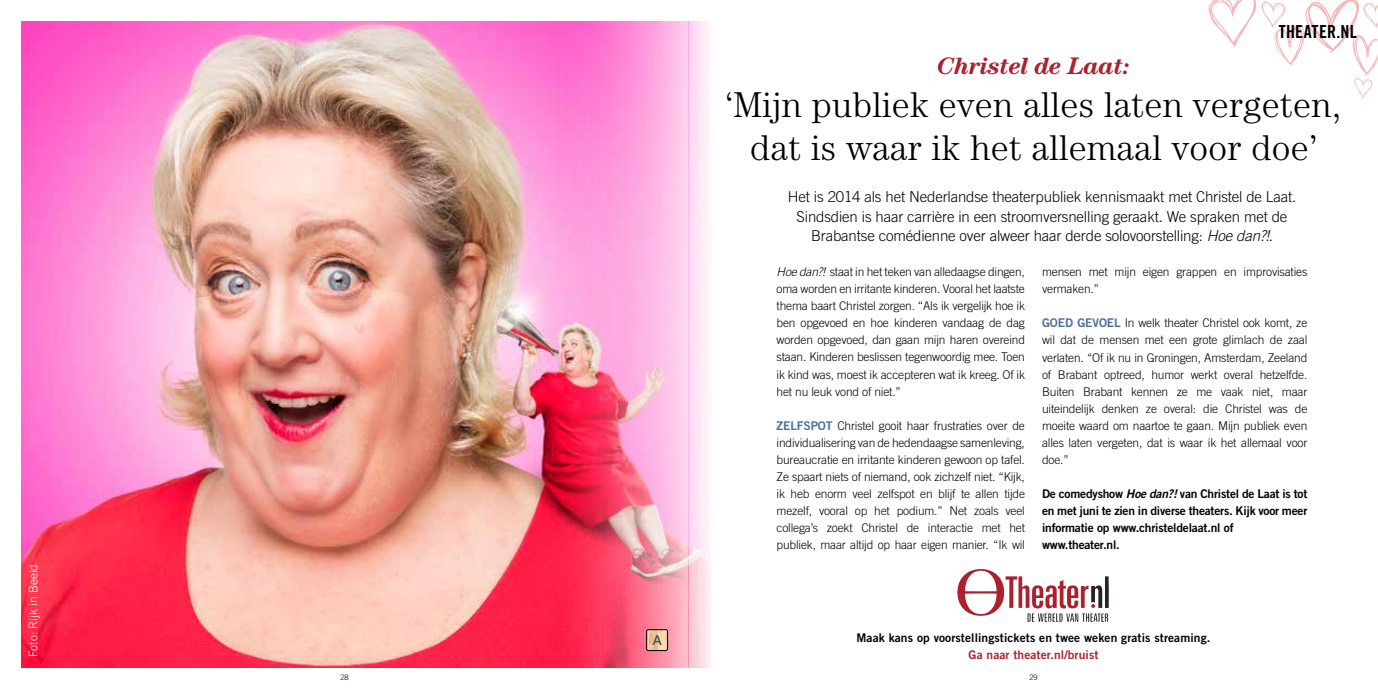
<style>
.page{position:relative;width:1378px;height:689px;background:#fff}
.page>*{position:absolute;margin:0;border:0;box-sizing:border-box;transform-origin:0 0}
.t1{font:300 36px/43.2px "Century Std";letter-spacing:.01em;color:#000;text-align:center}
.t2{font:italic 700 24px "Century Std";letter-spacing:-.02em;color:#ac212f}
.t3{font:18px "Trade Gothic LT Std Bd Cn 20";letter-spacing:.01em;color:#000}
.t4{font:300 15px/19.5px "Trade Gothic LT Std";letter-spacing:-.01em;color:#000;text-align:center}
.t5{font:300 12px/17px "Trade Gothic LT Std";letter-spacing:-.015em;color:#000;text-align:justify}
.t6{font:12px/17px "Trade Gothic LT Std Bd 2";letter-spacing:-.015em;color:#000}
.t7{font:12px "Trade Gothic LT Std Bd 2";letter-spacing:.01em;color:#000}
.t8{font:12px "Trade Gothic LT Std Bd 2";letter-spacing:.01em;color:#ac212f}
.t9{font:300 12px "Trade Gothic LT Std";color:#fff}
.t10{font:300 7.5px "Trade Gothic LT Std";color:#000}
.s1{font-style:italic}
.s2{font-family:"Trade Gothic LT Std Bd 2";font-weight:400;color:#506f9e}
.s3{font-family:"Trade Gothic LT Std Bd 2 Obl"}
</style>
<div class="page">
<img style="left:21px;top:21px;width:689px;height:647px">
<svg style="left:648px;top:631px;width:18px;height:18px"></svg>
<div style="left:646px;top:629px;width:22px;height:22px;border:1px solid #000;border-radius:2px"></div>
<svg style="left:1208px;top:0;width:170px;height:98px"></svg>
<svg style="left:957px;top:569px;width:152px;height:53px"></svg>
<p class="t9" style="left:26px;top:657px;width:95px;rotate:-90deg">Foto: Rijk in Beeld</p>
<h3 class="t3" style="left:1278px;top:21px;width:80px">THEATER.NL</h3>
<h2 class="t2" style="left:937px;top:52px;width:194px">Christel de Laat:</h2>
<h1 class="t1" style="left:726px;top:83px;width:617px">‘Mijn publiek even alles laten vergeten, dat is waar ik het allemaal voor doe’</h1>
<p class="t4" style="left:788px;top:187px;width:510px">Het is 2014 als het Nederlandse theaterpubliek kennismaakt met Christel de Laat.<br>Sindsdien is haar carrière in een stroomversnelling geraakt. We spraken met de<br>Brabantse comédienne over alweer haar derde solovoorstelling: <span class="s1">Hoe dan?!</span>.</p>
<p class="t5" style="left:776px;top:263px;width:250px"><span class="s1">Hoe dan?!</span> staat in het teken van alledaagse dingen, oma worden en irritante kinderen. Vooral het laatste thema baart Christel zorgen. “Als ik vergelijk hoe ik ben opgevoed en hoe kinderen vandaag de dag worden opgevoed, dan gaan mijn haren overeind staan. Kinderen beslissen tegenwoordig mee. Toen ik kind was, moest ik accepteren wat ik kreeg. Of ik het nu leuk vond of niet.”</p>
<p class="t5" style="left:776px;top:417px;width:250px"><span class="s2">ZELFSPOT</span> Christel gooit haar frustraties over de individualisering van de hedendaagse samenleving, bureaucratie en irritante kinderen gewoon op tafel.<br>Ze spaart niets of niemand, ook zichzelf niet. “Kijk, ik heb enorm veel zelfspot en blijf te allen tijde mezelf, vooral op het podium.” Net zoals veel collega’s zoekt Christel de interactie met het publiek, maar altijd op haar eigen manier. “Ik wil</p>
<p class="t5" style="left:1042px;top:263px;width:267px">mensen met mijn eigen grappen en improvisaties vermaken.”</p>
<p class="t5" style="left:1042px;top:315px;width:267px"><span class="s2">GOED GEVOEL</span> In welk theater Christel ook komt, ze wil dat de mensen met een grote glimlach de zaal verlaten. “Of ik nu in Groningen, Amsterdam, Zeeland of Brabant optreed, humor werkt overal hetzelfde.<br>Buiten Brabant kennen ze me vaak niet, maar uiteindelijk denken ze overal: die Christel was de moeite waard om naartoe te gaan. Mijn publiek even alles laten vergeten, dat is waar ik het allemaal voor doe.”</p>
<p class="t6" style="left:1042px;top:484px;width:267px">De comedyshow <span class="s3">Hoe dan?!</span> van Christel de Laat is tot en met juni te zien in diverse theaters. Kijk voor meer informatie op www.christeldelaat.nl of www.theater.nl.</p>
<p class="t7" style="left:856px;top:630px;width:355px">Maak kans op voorstellingstickets en twee weken gratis streaming.</p>
<p class="t8" style="left:968px;top:647px;width:131px">Ga naar theater.nl/bruist</p>
<p class="t10" style="left:340px;top:672px;width:10px">28</p>
<p class="t10" style="left:1029px;top:672px;width:10px">29</p>
</div>
